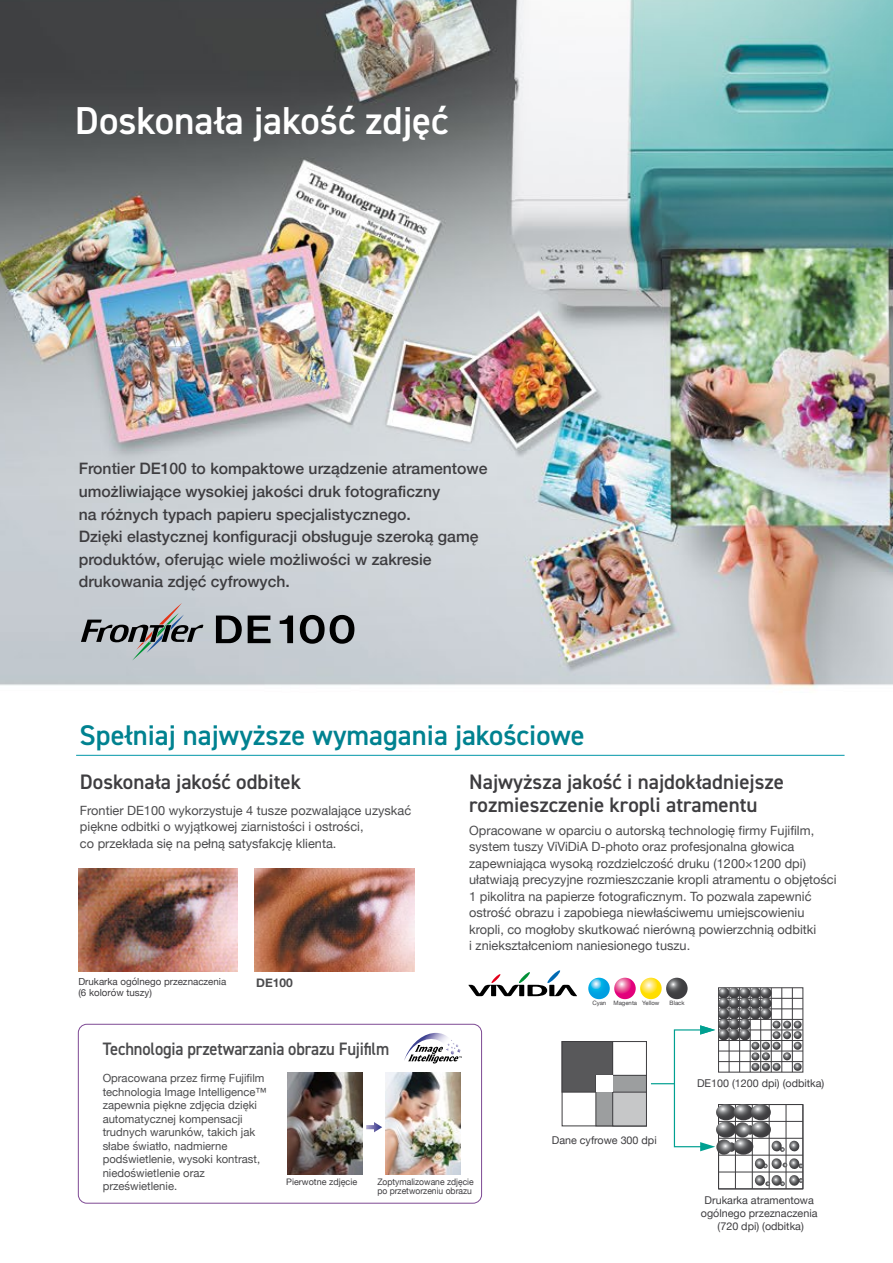
<style>
.page{position:relative;width:893px;height:1263px;background:#fff}
.page>*{position:absolute;margin:0;border:0;box-sizing:border-box;transform-origin:0 0}
.t1{font:600 39px "DIN2014";color:#fff}
.t2{font:600 28.5px "DIN2014";color:#008290}
.t3{font:600 21px/22.5px "DIN2014";color:#3e3d40}
.t4{font:600 18px "DIN2014";letter-spacing:-.01em;color:#4b4b4d;scale:.92 1}
.t5{font:500 15.75px/22.5px "Helvetica Neue";color:#3e3d40}
.t6{font:12.75px/16.5px "Helvetica Neue";color:#4b4b4d}
.t7{font:700 12px "Helvetica Neue";color:#4b4b4d}
.t8{font:11.25px/13.5px "Helvetica Neue";color:#4b4b4d}
.t9{font:10.8px/12.9px "Helvetica Neue";color:#3e3d40;text-align:center}
.t10{font:9.75px/10.5px "Helvetica Neue";color:#3e3d40}
.t11{font:9px/9px "Helvetica Neue";color:#3e3d40;scale:.95 1}
.t12{font:9px "Helvetica Neue";color:#3e3d40}
.t13{font:6px "Helvetica Neue";color:#3e3d40}
</style>
<div class="page">
<img style="left:0;top:0;width:893px;height:869px">
<img style="left:78px;top:868px;width:160px;height:103px">
<img style="left:255px;top:868px;width:159px;height:103px">
<img style="left:287px;top:1073px;width:75px;height:101px">
<img style="left:385px;top:1073px;width:76px;height:101px">
<svg style="left:366px;top:1122px;width:16px;height:10px"></svg>
<hr style="left:76px;top:755px;width:768px;height:1px;background:#0097a8">
<svg style="left:468px;top:970px;width:109px;height:26px"></svg>
<svg style="left:588px;top:978px;width:22px;height:21px"></svg>
<svg style="left:614px;top:978px;width:22px;height:21px"></svg>
<svg style="left:640px;top:978px;width:22px;height:21px"></svg>
<svg style="left:666px;top:978px;width:22px;height:21px"></svg>
<div style="left:562px;top:1041px;width:85px;height:85px;border:1px solid #3e3d40"></div>
<div style="left:562px;top:1041px;width:51px;height:51px;background:#58585a"></div>
<div style="left:562px;top:1041px;width:51px;height:51px;border:1px solid #3e3d40"></div>
<div style="left:596px;top:1075px;width:50px;height:51px;background:#9c9e9f"></div>
<div style="left:596px;top:1075px;width:51px;height:51px;border:1px solid #3e3d40"></div>
<div style="left:613px;top:1092px;width:33px;height:34px;background:#c6c7c8"></div>
<div style="left:612px;top:1092px;width:35px;height:34px;border:1px solid #3e3d40"></div>
<hr style="left:802px;top:1104px;width:1px;height:85px;background:#3e3d40">
<hr style="left:786px;top:1104px;width:1px;height:85px;background:#3e3d40">
<hr style="left:769px;top:1104px;width:1px;height:85px;background:#3e3d40">
<hr style="left:752px;top:1104px;width:1px;height:85px;background:#3e3d40">
<hr style="left:735px;top:1104px;width:1px;height:85px;background:#3e3d40">
<hr style="left:718px;top:1104px;width:1px;height:85px;background:#3e3d40">
<hr style="left:718px;top:1171px;width:85px;height:1px;background:#3e3d40">
<hr style="left:718px;top:1188px;width:85px;height:1px;background:#3e3d40">
<svg style="left:651px;top:1083px;width:23px;height:1px"></svg>
<div style="left:674px;top:1029px;width:29px;height:118px;border:1px solid #00a091"></div>
<div style="left:596px;top:1075px;width:17px;height:17px;background:#fff"></div>
<svg style="left:700px;top:987px;width:102px;height:84px"></svg>
<svg style="left:754px;top:1175px;width:49px;height:11px"></svg>
<svg style="left:700px;top:1104px;width:103px;height:65px"></svg>
<div style="left:78px;top:1024px;width:404px;height:179px;border:1px solid #7e4a94;border-radius:9px"></div>
<svg style="left:404px;top:1033px;width:58px;height:30px"></svg>
<svg style="left:81px;top:603px;width:123px;height:57px;background:#a4aaae"></svg>
<svg style="left:216px;top:615px;width:26px;height:28px"></svg>
<svg style="left:248px;top:615px;width:23px;height:28px"></svg>
<svg style="left:280px;top:615px;width:13px;height:28px"></svg>
<svg style="left:300px;top:615px;width:54px;height:29px;background:#6b6e71"></svg>
<h1 class="t1" style="left:75px;top:95px;width:375px">Doskonała jakość zdjęć</h1>
<p class="t5" style="left:79px;top:456px;width:410px">Frontier DE100 to kompaktowe urządzenie atramentowe umożliwiające wysokiej jakości druk fotograficzny<br>na różnych typach papieru specjalistycznego.<br>Dzięki elastycznej konfiguracji obsługuje szeroką gamę produktów, oferując wiele możliwości w zakresie drukowania zdjęć cyfrowych.</p>
<h2 class="t2" style="left:80px;top:716px;width:507px">Spełniaj najwyższe wymagania jakościowe</h2>
<h3 class="t3" style="left:80px;top:770px;width:223px">Doskonała jakość odbitek</h3>
<p class="t6" style="left:80px;top:803px;width:333px">Frontier DE100 wykorzystuje 4 tusze pozwalające uzyskać piękne odbitki o wyjątkowej ziarnistości i ostrości,<br>co przekłada się na pełną satysfakcję klienta.</p>
<p class="t10" style="left:78px;top:977px;width:149px">Drukarka ogólnego przeznaczenia (6 kolorów tuszy)</p>
<p class="t7" style="left:256px;top:973px;width:38px">DE100</p>
<h3 class="t4" style="left:103px;top:1037px;width:313px">Technologia przetwarzania obrazu Fujifilm</h3>
<h3 class="t3" style="left:469px;top:770px;width:316px">Najwyższa jakość i najdokładniejsze rozmieszczenie kropli atramentu</h3>
<p class="t6" style="left:469px;top:823px;width:369px">Opracowane w oparciu o autorską technologię firmy Fujifilm, system tuszy ViViDiA D-photo oraz profesjonalna głowica zapewniająca wysoką rozdzielczość druku (1200×1200 dpi) ułatwiają precyzyjne rozmieszczanie kropli atramentu o objętości 1 pikolitra na papierze fotograficznym. To pozwala zapewnić ostrość obrazu i zapobiega niewłaściwemu umiejscowieniu kropli, co mogłoby skutkować nierówną powierzchnią odbitki<br>i zniekształceniom naniesionego tuszu.</p>
<p class="t13" style="left:592px;top:999px;width:68px">Cyan Magenta Yellow</p>
<p class="t13" style="left:670px;top:999px;width:16px">Black</p>
<p class="t8" style="left:103px;top:1072px;width:166px">Opracowana przez firmę Fujifilm technologia Image Intelligence™ zapewnia piękne zdjęcia dzięki automatycznej kompensacji trudnych warunków, takich jak słabe światło, nadmierne podświetlenie, wysoki kontrast, niedoświetlenie oraz prześwietlenie.</p>
<p class="t12" style="left:286px;top:1175px;width:72px">Pierwotne zdjęcie</p>
<p class="t11" style="left:377px;top:1178px;width:103px">Zoptymalizowane zdjęcie po przetworzeniu obrazu</p>
<p class="t9" style="left:552px;top:1134px;width:106px">Dane cyfrowe 300 dpi</p>
<p class="t9" style="left:697px;top:1077px;width:129px">DE100 (1200 dpi) (odbitka)</p>
<p class="t9" style="left:701px;top:1194px;width:118px">Drukarka atramentowa ogólnego przeznaczenia (720 dpi) (odbitka)</p>
</div>
